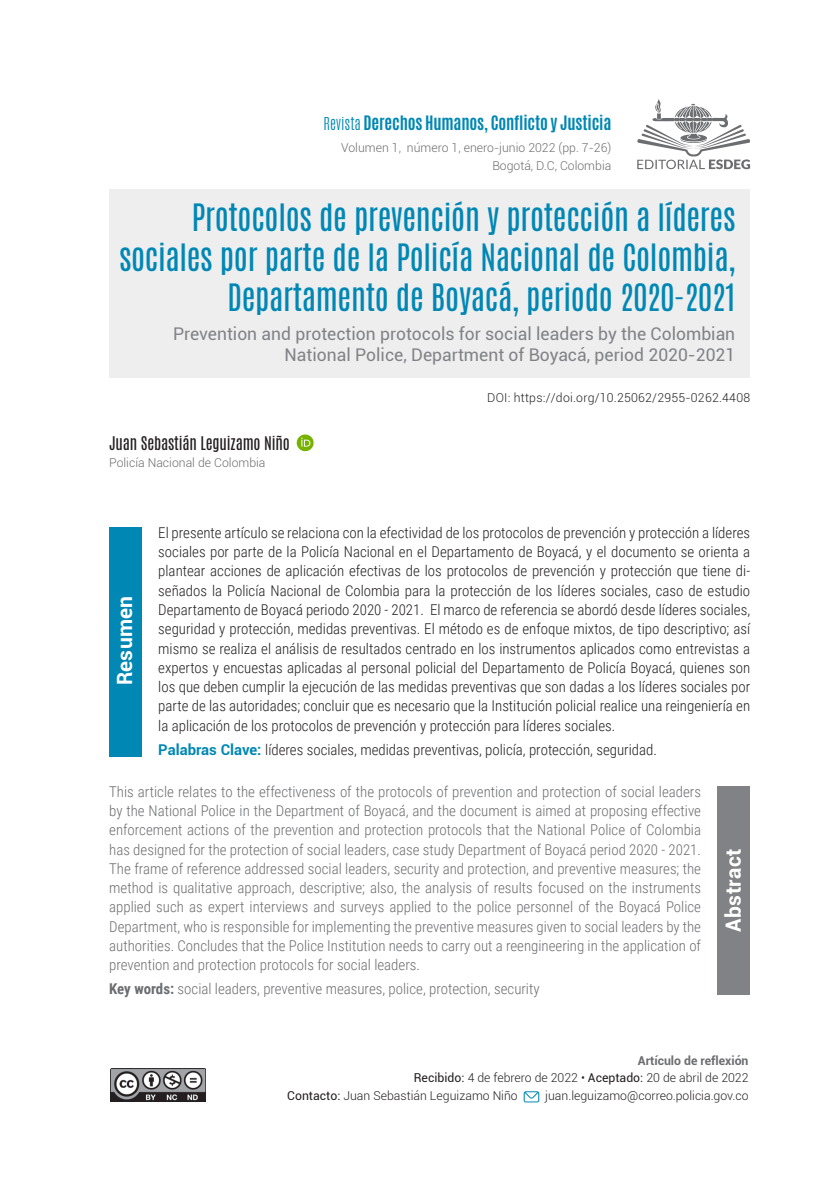
<style>
.page{position:relative;width:839px;height:1191px;background:#fff}
.page>*{position:absolute;margin:0;border:0;box-sizing:border-box;transform-origin:0 0}
.TITULO_ARTICULO{font:31.5px/40.2px "Antonio";letter-spacing:-.01em;color:#0087b4;text-align:right}
.t1{font:700 21px "Roboto";letter-spacing:.02em;color:#fff}
.t2{font:17.5px/21px "Roboto";color:#808285;text-align:right}
.t3{font:700 16.62px "Antonio";letter-spacing:-.01em;color:#0087b4}
.AUTOR{font:15.75px "Antonio";letter-spacing:-.01em;color:#231f20}
.PARRAFOS{font:300 14.88px/19.2px "Roboto Condensed";color:#231f20;text-align:justify}
.PARRAFOS-2{font:300 14.88px/19.2px "Roboto Condensed";color:#6c6d70;text-align:justify}
.t4{font:300 12.25px "Roboto";color:#231f20}
.AUTOR-2{font:300 12.25px "Roboto";color:#6c6d70}
.t5{font:300 12.25px "Roboto";letter-spacing:.02em;color:#231f20}
.t6{font:700 12.25px "Roboto";color:#6c6d70}
.s1{font-weight:300;font-size:14.88px}
.s2{font-family:"Roboto";font-weight:700;color:#0087b4}
.s3{font-weight:700}
.s4{font-weight:400}
</style>
<div class="page">
<div style="left:109px;top:189px;width:640px;height:189px;background:#eeeeef"></div>
<div style="left:109px;top:527px;width:33px;height:229px;background:#0087b4"></div>
<div style="left:716px;top:785px;width:33px;height:209px;background:#808285"></div>
<svg style="left:523px;top:1091px;width:16px;height:11px"></svg>
<img style="left:111px;top:1068px;width:95px;height:33px">
<svg style="left:637px;top:99px;width:113px;height:71px"></svg>
<svg style="left:296px;top:434px;width:18px;height:17px"></svg>
<p class="t3" style="left:323px;top:110px;width:289px"><span class="s1">Revista</span> Derechos Humanos, Conflicto y Justicia</p>
<p class="AUTOR-2" style="left:341px;top:139px;width:271px">Volumen 1, número 1, enero-junio 2022 (pp. 7-26)</p>
<p class="AUTOR-2" style="left:492px;top:157px;width:120px">Bogotá, D.C, Colombia</p>
<p class="TITULO_ARTICULO" style="left:119px;top:198px;width:617px">Protocolos de prevención y protección a líderes sociales por parte de la Policía Nacional de Colombia,<br>Departamento de Boyacá, periodo 2020-2021</p>
<p class="t2" style="left:173px;top:322px;width:563px">Prevention and protection protocols for social leaders by the Colombian<br>National Police, Department of Boyacá, period 2020-2021</p>
<p class="t5" style="left:487px;top:389px;width:264px">DOI: https://doi.org/10.25062/2955-0262.4408</p>
<p class="AUTOR" style="left:109px;top:431px;width:182px">Juan Sebastián Leguizamo Niño</p>
<p class="AUTOR-2" style="left:109px;top:454px;width:158px">Policía Nacional de Colombia</p>
<p class="t1" style="left:110px;top:685px;width:91px;rotate:-90deg">Resumen</p>
<p class="PARRAFOS" style="left:158px;top:522px;width:593px">El presente artículo se relaciona con la efectividad de los protocolos de prevención y protección a líderes sociales por parte de la Policía Nacional en el Departamento de Boyacá, y el documento se orienta a plantear acciones de aplicación efectivas de los protocolos de prevención y protección que tiene di&shy;señados la Policía Nacional de Colombia para la protección de los líderes sociales, caso de estudio Departamento de Boyacá periodo 2020 - 2021. El marco de referencia se abordó desde líderes sociales, seguridad y protección, medidas preventivas. El método es de enfoque mixtos, de tipo descriptivo; así mismo se realiza el análisis de resultados centrado en los instrumentos aplicados como entrevistas a expertos y encuestas aplicadas al personal policial del Departamento de Policía Boyacá, quienes son los que deben cumplir la ejecución de las medidas preventivas que son dadas a los líderes sociales por parte de las autoridades; concluir que es necesario que la Institución policial realice una reingeniería en la aplicación de los protocolos de prevención y protección para líderes sociales.</p>
<p class="PARRAFOS" style="left:158px;top:739px;width:500px"><span class="s2">Palabras Clave:</span> líderes sociales, medidas preventivas, policía, protección, seguridad.</p>
<p class="PARRAFOS-2" style="left:109px;top:781px;width:593px">This article relates to the effectiveness of the protocols of prevention and protection of social leaders by the National Police in the Department of Boyacá, and the document is aimed at proposing effective enforcement actions of the prevention and protection protocols that the National Police of Colombia has designed for the protection of social leaders, case study Department of Boyacá period 2020 - 2021.<br>The frame of reference addressed social leaders, security and protection, and preventive measures; the method is qualitative approach, descriptive; also, the analysis of results focused on the instruments applied such as expert interviews and surveys applied to the police personnel of the Boyacá Police Department, who is responsible for implementing the preventive measures given to social leaders by the authorities. Concludes that the Police Institution needs to carry out a reengineering in the application of prevention and protection protocols for social leaders.</p>
<p class="PARRAFOS-2" style="left:109px;top:979px;width:432px"><span class="s3">Key words:</span> social leaders, preventive measures, police, protection, security</p>
<p class="t1" style="left:718px;top:931px;width:85px;rotate:-90deg">Abstract</p>
<p class="t6" style="left:637px;top:1052px;width:112px">Artículo de reflexión</p>
<p class="t4" style="left:413px;top:1069px;width:336px"><span class="s4">Recibido:</span> 4 de febrero de 2022 • <span class="s4">Aceptado:</span> 20 de abril de 2022</p>
<p class="t4" style="left:287px;top:1087px;width:232px"><span class="s4">Contacto:</span> Juan Sebastián Leguizamo Niño</p>
<p class="t4" style="left:545px;top:1087px;width:205px">juan.leguizamo@correo.policia.gov.co</p>
</div>
